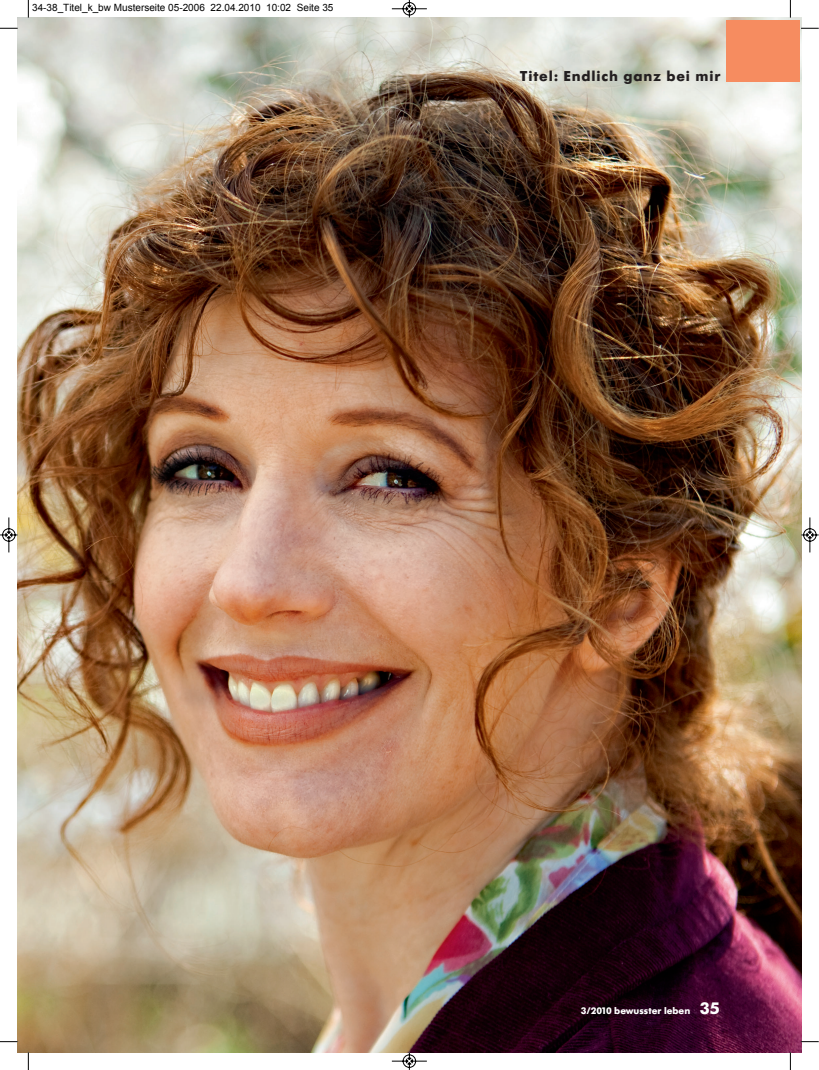
<style>
.page{position:relative;width:819px;height:1070px;background:#fff}
.page>*{position:absolute;margin:0;border:0;box-sizing:border-box;transform-origin:0 0}
.t1{font:700 15px "Futura SB";letter-spacing:.055em;color:#231f20}
.t2{font:10px "Arial";color:#000}
.t3{font:700 10px "Futura SB";color:#fff}
.s1{font-size:17.5px}
</style>
<div class="page">
<img style="left:18px;top:18px;width:783px;height:1034px">
<img style="left:18px;top:106px;width:18px;height:259px">
<div style="left:726px;top:20px;width:74px;height:61px;background:#f68c60"></div>
<svg style="left:28px;top:0;width:1px;height:18px"></svg>
<svg style="left:0;top:28px;width:18px;height:1px"></svg>
<svg style="left:790px;top:0;width:1px;height:18px"></svg>
<svg style="left:801px;top:28px;width:18px;height:1px"></svg>
<svg style="left:28px;top:1052px;width:1px;height:18px"></svg>
<svg style="left:0;top:1041px;width:18px;height:1px"></svg>
<svg style="left:790px;top:1052px;width:1px;height:18px"></svg>
<svg style="left:801px;top:1041px;width:18px;height:1px"></svg>
<svg style="left:391px;top:0;width:37px;height:18px"></svg>
<svg style="left:391px;top:1052px;width:37px;height:18px"></svg>
<svg style="left:0;top:517px;width:18px;height:36px"></svg>
<svg style="left:800px;top:517px;width:19px;height:36px"></svg>
<p class="t2" style="left:32px;top:2px;width:303px">34-38_Titel_k_bw Musterseite 05-2006 22.04.2010 10:02 Seite 35</p>
<h1 class="t1" style="left:520px;top:71px;width:202px">Titel: Endlich ganz bei mir</h1>
<p class="t3" style="left:581px;top:1007px;width:141px">3/2010 bewusster leben <span class="s1">35</span></p>
</div>
